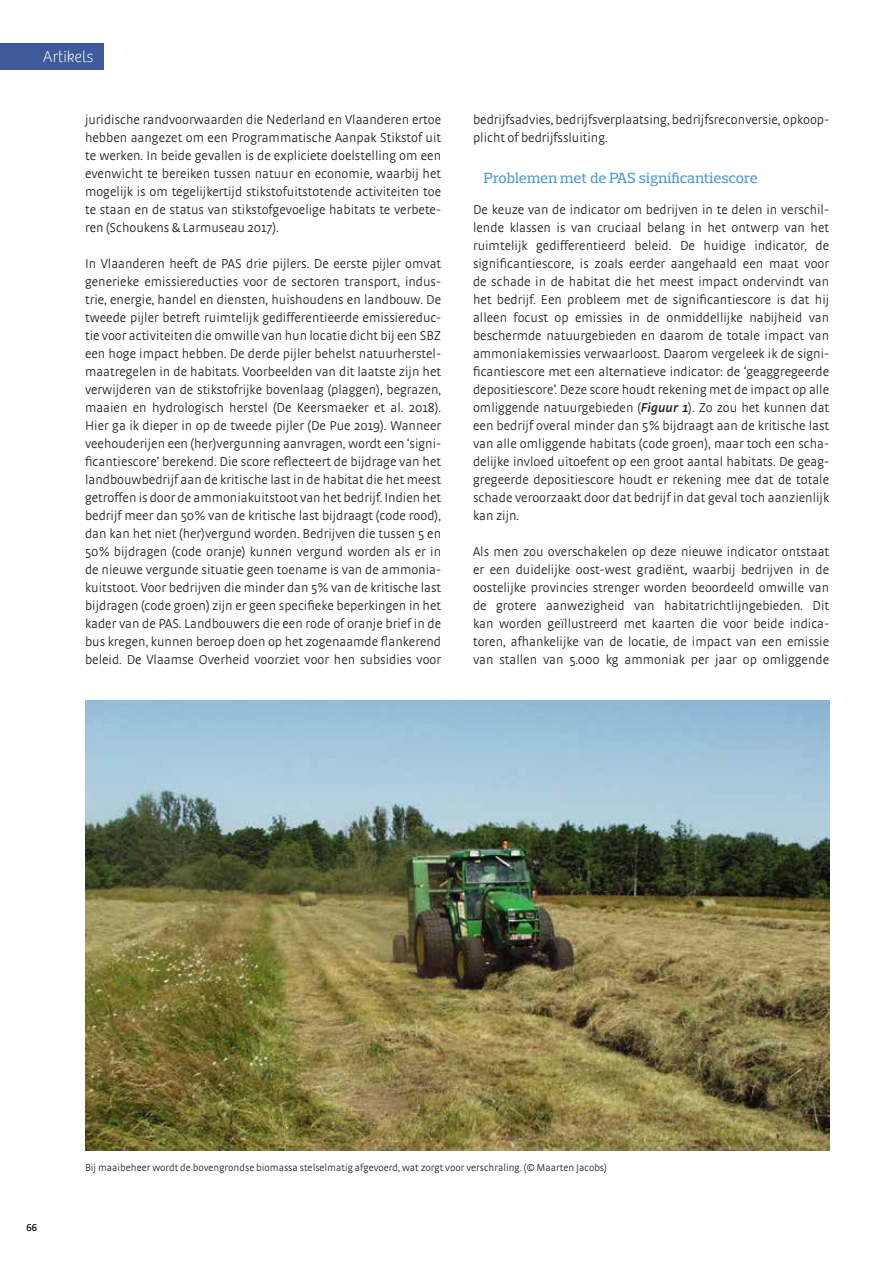
<style>
.page{position:relative;width:893px;height:1263px;background:#fff}
.page>*{position:absolute;margin:0;border:0;box-sizing:border-box;transform-origin:0 0}
.t1{font:100 16.5px "Bree";color:#fff}
.t2{font:500 15px "Prelo Slab";color:#4d9ad4}
.t3{font:300 13.5px/18px "Strada OT";color:#231f20;text-align:justify}
.t4{font:300 10.5px "Strada OT";color:#231f20}
.s1{font-weight:600;font-style:italic}
</style>
<div class="page">
<div style="left:0;top:43px;width:104px;height:26px;background:#3e5a9a"></div>
<img style="left:85px;top:700px;width:744px;height:450px">
<p class="t1" style="left:43px;top:47px;width:52px">Artikels</p>
<p class="t3" style="left:85px;top:111px;width:358px">juridische randvoorwaarden die Nederland en Vlaanderen ertoe hebben aangezet om een Programmatische Aanpak Stikstof uit te werken. In beide gevallen is de expliciete doelstelling om een evenwicht te bereiken tussen natuur en economie, waarbij het mogelijk is om tegelijkertijd stikstofuitstotende activiteiten toe te staan en de status van stikstofgevoelige habitats te verbete&shy;ren (Schoukens &amp; Larmuseau 2017).</p>
<p class="t3" style="left:85px;top:255px;width:358px">In Vlaanderen heeft de PAS drie pijlers. De eerste pijler omvat generieke emissiereducties voor de sectoren transport, indus&shy;trie, energie, handel en diensten, huishoudens en landbouw. De tweede pijler betreft ruimtelijk gedifferentieerde emissiereduc&shy;tie voor activiteiten die omwille van hun locatie dicht bij een SBZ een hoge impact hebben. De derde pijler behelst natuurherstel&shy;maatregelen in de habitats. Voorbeelden van dit laatste zijn het verwijderen van de stikstofrijke bovenlaag (plaggen), begrazen, maaien en hydrologisch herstel (De Keersmaeker et al. 2018).<br>Hier ga ik dieper in op de tweede pijler (De Pue 2019). Wanneer veehouderijen een (her)vergunning aanvragen, wordt een ‘signi&shy;ficantiescore’ berekend. Die score reflecteert de bijdrage van het landbouwbedrijf aan de kritische last in de habitat die het meest getroffen is door de ammoniakuitstoot van het bedrijf. Indien het bedrijf meer dan 50% van de kritische last bijdraagt (code rood), dan kan het niet (her)vergund worden. Bedrijven die tussen 5 en 50% bijdragen (code oranje) kunnen vergund worden als er in de nieuwe vergunde situatie geen toename is van de ammonia&shy;kuitstoot. Voor bedrijven die minder dan 5% van de kritische last bijdragen (code groen) zijn er geen specifieke beperkingen in het kader van de PAS. Landbouwers die een rode of oranje brief in de bus kregen, kunnen beroep doen op het zogenaamde flankerend beleid. De Vlaamse Overheid voorziet voor hen subsidies voor</p>
<p class="t3" style="left:473px;top:111px;width:358px">bedrijfsadvies, bedrijfsverplaatsing, bedrijfsreconversie, opkoop&shy;plicht of bedrijfssluiting.</p>
<p class="t2" style="left:484px;top:169px;width:276px">Problemen met de PAS significantiescore</p>
<p class="t3" style="left:473px;top:201px;width:358px">De keuze van de indicator om bedrijven in te delen in verschil&shy;lende klassen is van cruciaal belang in het ontwerp van het ruimtelijk gedifferentieerd beleid. De huidige indicator, de significantiescore, is zoals eerder aangehaald een maat voor de schade in de habitat die het meest impact ondervindt van het bedrijf. Een probleem met de significantiescore is dat hij alleen focust op emissies in de onmiddellijke nabijheid van beschermde natuurgebieden en daarom de totale impact van ammoniakemissies verwaarloost. Daarom vergeleek ik de signi&shy;ficantiescore met een alternatieve indicator: de ‘geaggregeerde depositiescore’. Deze score houdt rekening met de impact op alle omliggende natuurgebieden (<span class="s1">Figuur 1</span>). Zo zou het kunnen dat een bedrijf overal minder dan 5% bijdraagt aan de kritische last van alle omliggende habitats (code groen), maar toch een scha&shy;delijke invloed uitoefent op een groot aantal habitats. De geag&shy;gregeerde depositiescore houdt er rekening mee dat de totale schade veroorzaakt door dat bedrijf in dat geval toch aanzienlijk kan zijn.</p>
<p class="t3" style="left:473px;top:543px;width:358px">Als men zou overschakelen op deze nieuwe indicator ontstaat er een duidelijke oost-west gradiënt, waarbij bedrijven in de oostelijke provincies strenger worden beoordeeld omwille van de grotere aanwezigheid van habitatrichtlijngebieden. Dit kan worden geïllustreerd met kaarten die voor beide indica&shy;toren, afhankelijke van de locatie, de impact van een emissie van stallen van 5.000 kg ammoniak per jaar op omliggende</p>
<p class="t4" style="left:27px;top:1222px;width:12px">66</p>
<p class="t4" style="left:85px;top:1162px;width:524px">Bij maaibeheer wordt de bovengrondse biomassa stelselmatig afgevoerd, wat zorgt voor verschraling. (© Maarten Jacobs)</p>
</div>
